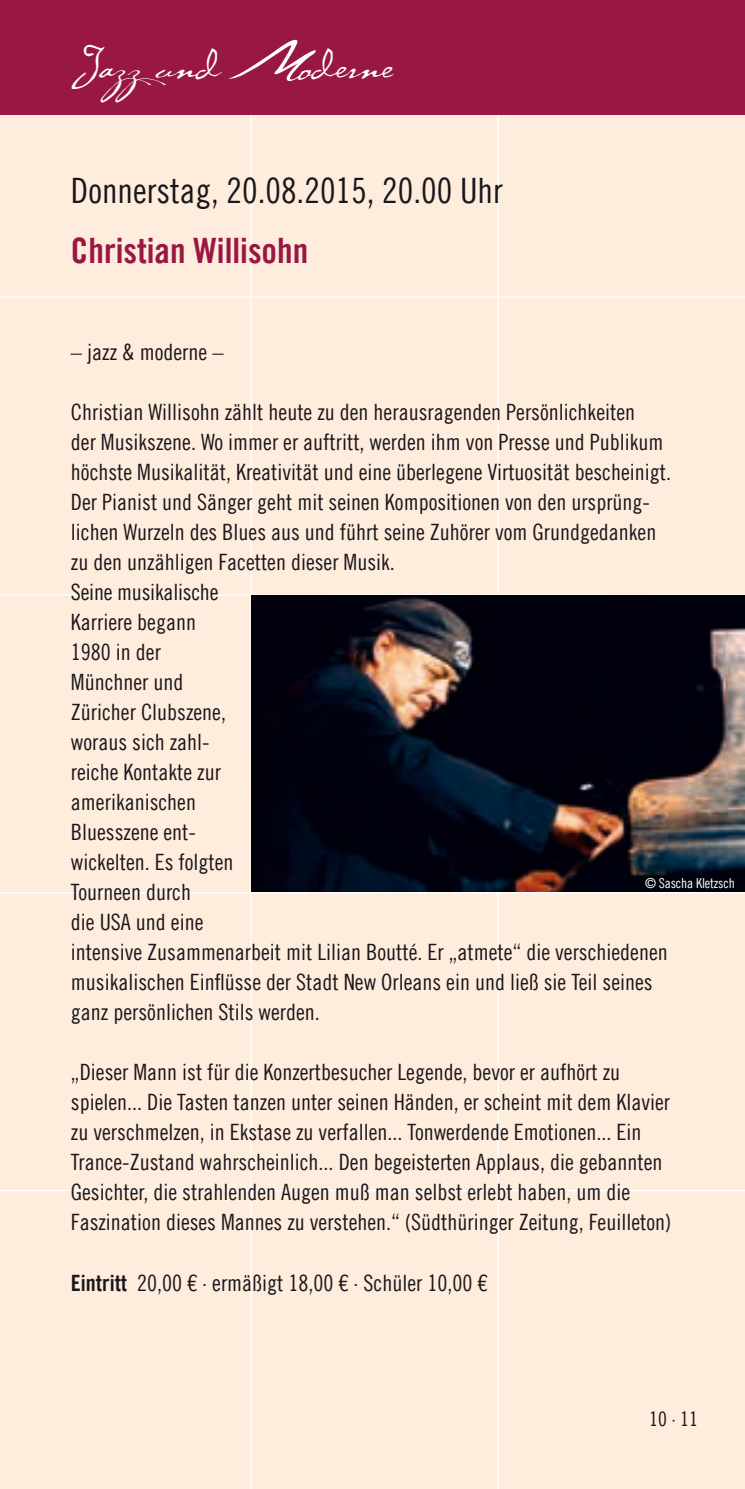
<style>
.page{position:relative;width:745px;height:1489px;background:#fff}
.page>*{position:absolute;margin:0;border:0;box-sizing:border-box;transform-origin:0 0}
.t1{font:45px "P22 Cezanne";color:#fff}
.t2{font:35px "Trade Gothic LT Com Cn 18";color:#1a171c}
.t3{font:35px "Trade Gothic LT Com Bd Cn 20";color:#991743}
.t4{font:22.5px/30px "Trade Gothic LT Com Cn 18";color:#1a171c}
.t5{font:20px "Trade Gothic LT Com Cn 18";color:#1a171c}
.t6{font:13.75px "Trade Gothic LT Com Cn 18";letter-spacing:-.01em;color:#fff}
.s1{font-family:"Trade Gothic LT Com Bd Cn 20"}
</style>
<div class="page">
<div style="left:0;top:0;width:744px;height:1488px;background:#feecdc"></div>
<hr style="left:497px;top:0;width:1px;height:1488px;background:#fff">
<hr style="left:250px;top:0;width:1px;height:1488px;background:#fff">
<hr style="left:0;top:594px;width:744px;height:1px;background:#fff">
<hr style="left:0;top:892px;width:744px;height:1px;background:#fff">
<hr style="left:0;top:296px;width:744px;height:2px;background:#fff">
<hr style="left:0;top:1189px;width:744px;height:2px;background:#fff">
<div style="left:0;top:0;width:744px;height:115px;background:#991743"></div>
<svg style="left:228px;top:39px;width:87px;height:42px"></svg>
<img style="left:251px;top:595px;width:493px;height:297px">
<h1 class="t1" style="left:71px;top:35px;width:149px">Jazzun∂</h1>
<h1 class="t1" style="left:300px;top:35px;width:95px">o∂erne</h1>
<h2 class="t2" style="left:71px;top:170px;width:433px">Donnerstag, 20.08.2015, 20.00 Uhr</h2>
<h2 class="t3" style="left:71px;top:230px;width:239px">Christian Willisohn</h2>
<p class="t4" style="left:71px;top:337px;width:154px">– jazz &amp; moderne –</p>
<p class="t4" style="left:71px;top:397px;width:601px">Christian Willisohn zählt heute zu den herausragenden Persönlichkeiten<br>der Musikszene. Wo immer er auftritt, werden ihm von Presse und Publikum höchste Musikalität, Kreativität und eine überlegene Virtuosität bescheinigt.<br>Der Pianist und Sänger geht mit seinen Kompositionen von den ursprüng&shy;lichen Wurzeln des Blues aus und führt seine Zuhörer vom Grundgedanken zu den unzähligen Facetten dieser Musik.<br>Seine musikalische<br>Karriere begann<br>1980 in der<br>Münchner und<br>Züricher Clubszene,<br>woraus sich zahl-<br>reiche Kontakte zur<br>amerikanischen<br>Bluesszene ent-<br>wickelten. Es folgten<br>Tourneen durch<br>die USA und eine<br>intensive Zusammenarbeit mit Lilian Boutté. Er „atmete“ die verschiedenen musikalischen Einflüsse der Stadt New Orleans ein und ließ sie Teil seines ganz persönlichen Stils werden.</p>
<p class="t4" style="left:71px;top:1057px;width:601px">„Dieser Mann ist für die Konzertbesucher Legende, bevor er aufhört zu spielen... Die Tasten tanzen unter seinen Händen, er scheint mit dem Klavier zu verschmelzen, in Ekstase zu verfallen... Tonwerdende Emotionen... Ein Trance-Zustand wahrscheinlich... Den begeisterten Applaus, die gebannten Gesichter, die strahlenden Augen muß man selbst erlebt haben, um die Faszination dieses Mannes zu verstehen.“ (Südthüringer Zeitung, Feuilleton)</p>
<p class="t4" style="left:71px;top:1267px;width:417px"><span class="s1">Eintritt</span> 20,00 € · ermäßigt 18,00 € · Schüler 10,00 €</p>
<p class="t6" style="left:644px;top:874px;width:91px">© Sascha Kletzsch</p>
<p class="t5" style="left:648px;top:1407px;width:50px">10 · 11</p>
</div>
